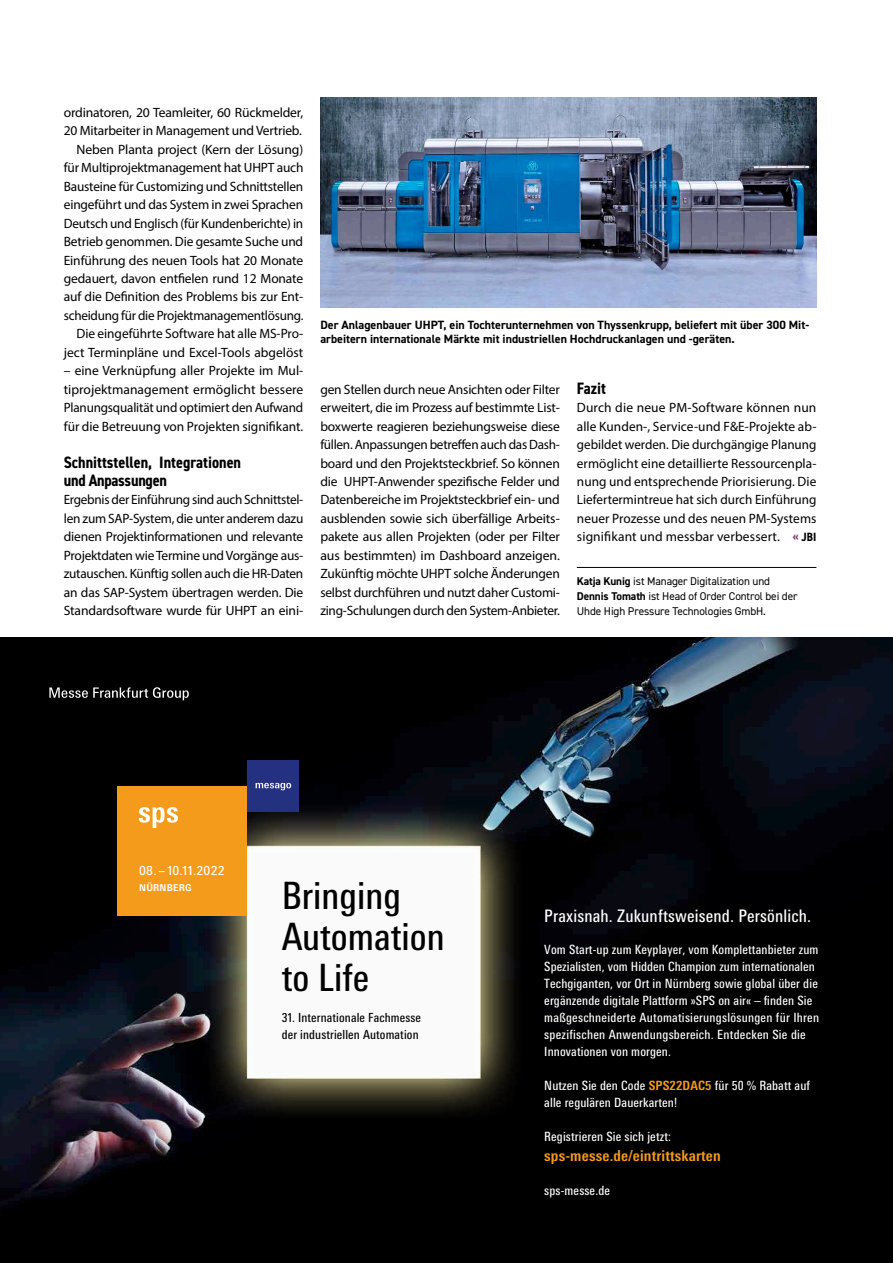
<style>
.page{position:relative;width:893px;height:1263px;background:#fff}
.page>*{position:absolute;margin:0;border:0;box-sizing:border-box;transform-origin:0 0}
.t1{font:condensed 37.65px/40.8px "Messe Univers";color:#000}
.t2{font:condensed 17.25px "Messe Univers";letter-spacing:.01em;color:#fff}
.t3{font:700 condensed 16.5px/18.5px "DIN2014";color:#000}
.t4{font:700 condensed 15px "Messe Univers";letter-spacing:.01em;color:#f59b1b}
.t5{font:13.5px/18.5px "Myriad Pro";letter-spacing:-.01em;color:#000;text-align:justify}
.t6{font:condensed 12.75px/17px "Messe Univers";letter-spacing:.01em;color:#fff}
.t7{font:condensed 12.6px/16.6px "Messe Univers";letter-spacing:.01em;color:#000}
.t8{font:12.6px "Messe Univers";letter-spacing:.025em;color:#fff}
.t9{font:700 12px/13.5px "DIN2014";color:#000}
.t10{font:11.25px/15px "DIN2014";letter-spacing:-.01em;color:#000}
.t11{font:700 9.45px "Messe Univers";letter-spacing:.025em;color:#fff}
.s1{font-family:"DIN2014";font-weight:700;font-stretch:condensed;color:#863977}
.s2{font-family:"DIN2014";font-weight:700;font-stretch:condensed;font-size:12px}
.s3{font-weight:700}
.s4{font-weight:700;color:#f59b1b}
</style>
<div class="page">
<hr style="left:577px;top:567px;width:239px;height:1px;background:#000">
<img style="left:0;top:638px;width:893px;height:625px">
<img style="left:117px;top:753px;width:475px;height:375px">
<div style="left:247px;top:760px;width:52px;height:52px;background:#243181"></div>
<svg style="left:256px;top:783px;width:35px;height:7px"></svg>
<div style="left:118px;top:786px;width:129px;height:130px;background:#f59b1b"></div>
<svg style="left:139px;top:807px;width:39px;height:21px"></svg>
<svg style="left:49px;top:687px;width:140px;height:13px;background:#3e3e3e"></svg>
<img style="left:320px;top:98px;width:496px;height:209px">
<p class="t5" style="left:64px;top:103px;width:241px;text-align:right">ordinatoren, 20 Teamleiter, 60 Rückmelder, 20 Mitarbeiter in Management und Vertrieb.<br>Neben Planta project (Kern der Lösung) für Multiprojektmanagement hat UHPT auch Bausteine für Customizing und Schnittstellen eingeführt und das System in zwei Sprachen Deutsch und Englisch (für Kundenberichte) in Betrieb genommen. Die gesamte Suche und Einführung des neuen Tools hat 20 Monate gedauert, davon entfielen rund 12 Monate auf die Definition des Problems bis zur Ent&shy;scheidung für die Projektmanagementlösung.<br>Die eingeführte Software hat alle MS-Pro&shy;ject Terminpläne und Excel-Tools abgelöst</p>
<p class="t5" style="left:64px;top:361px;width:241px">– eine Verknüpfung aller Projekte im Mul&shy;tiprojektmanagement ermöglicht bessere Planungsqualität und optimiert den Aufwand für die Betreuung von Projekten signifikant.</p>
<p class="t3" style="left:64px;top:452px;width:179px">Schnittstellen, Integrationen und Anpassungen</p>
<p class="t5" style="left:64px;top:490px;width:241px">Ergebnis der Einführung sind auch Schnittstel&shy;len zum SAP-System, die unter anderem dazu dienen Projektinformationen und relevante Projektdaten wie Termine und Vorgänge aus&shy;zutauschen. Künftig sollen auch die HR-Daten an das SAP-System übertragen werden. Die Standardsoftware wurde für UHPT an eini-</p>
<p class="t9" style="left:320px;top:318px;width:490px">Der Anlagenbauer UHPT, ein Tochterunternehmen von Thyssenkrupp, beliefert mit über 300 Mit&shy;arbeitern internationale Märkte mit industriellen Hochdruckanlagen und -geräten.</p>
<p class="t5" style="left:320px;top:380px;width:241px">gen Stellen durch neue Ansichten oder Filter erweitert, die im Prozess auf bestimmte List&shy;boxwerte reagieren beziehungsweise diese füllen. Anpassungen betreffen auch das Dash&shy;board und den Projektsteckbrief. So können die UHPT-Anwender spezifische Felder und Datenbereiche im Projektsteckbrief ein- und ausblenden sowie sich überfällige Arbeits&shy;pakete aus allen Projekten (oder per Filter aus bestimmten) im Dashboard anzeigen.<br>Zukünftig möchte UHPT solche Änderungen selbst durchführen und nutzt daher Customi&shy;zing-Schulungen durch den System-Anbieter.</p>
<p class="t3" style="left:577px;top:379px;width:31px">Fazit</p>
<p class="t5" style="left:577px;top:398px;width:241px">Durch die neue PM-Software können nun alle Kunden-, Service-und F&amp;E-Projekte ab&shy;gebildet werden. Die durchgängige Planung ermöglicht eine detaillierte Ressourcenpla&shy;nung und entsprechende Priorisierung. Die Liefertermintreue hat sich durch Einführung neuer Prozesse und des neuen PM-Systems signifikant und messbar verbessert. <span class="s1">«</span> <span class="s2">JBI</span></p>
<p class="t10" style="left:577px;top:573px;width:222px"><span class="s3">Katja Kunig</span> ist Manager Digitalization und<br><span class="s3">Dennis Tomath</span> ist Head of Order Control bei der<br>Uhde High Pressure Technologies GmbH.</p>
<p class="t8" style="left:139px;top:863px;width:87px">08. – 10.11.2022</p>
<p class="t11" style="left:139px;top:881px;width:54px">NÜRNBERG</p>
<h1 class="t1" style="left:282px;top:875px;width:164px">Bringing<br>Automation to Life</h1>
<p class="t7" style="left:282px;top:1009px;width:141px">31. Internationale Fachmesse der industriellen Automation</p>
<p class="t2" style="left:544px;top:905px;width:268px">Praxisnah. Zukunftsweisend. Persönlich.</p>
<p class="t6" style="left:544px;top:941px;width:276px">Vom Start-up zum Keyplayer, vom Komplettanbieter zum Spezialisten, vom Hidden Champion zum internationalen Techgiganten, vor Ort in Nürnberg sowie global über die ergänzende digitale Plattform »SPS on air« – finden Sie maßgeschneiderte Automatisierungslösungen für Ihren spezifischen Anwendungsbereich. Entdecken Sie die Innovationen von morgen.</p>
<p class="t6" style="left:544px;top:1077px;width:267px">Nutzen Sie den Code <span class="s4">SPS22DAC5</span> für 50 % Rabatt auf alle regulären Dauerkarten!</p>
<p class="t6" style="left:544px;top:1128px;width:128px">Registrieren Sie sich jetzt:</p>
<p class="t4" style="left:544px;top:1146px;width:178px">sps-messe.de/eintrittskarten</p>
<p class="t6" style="left:544px;top:1182px;width:67px">sps-messe.de</p>
</div>
